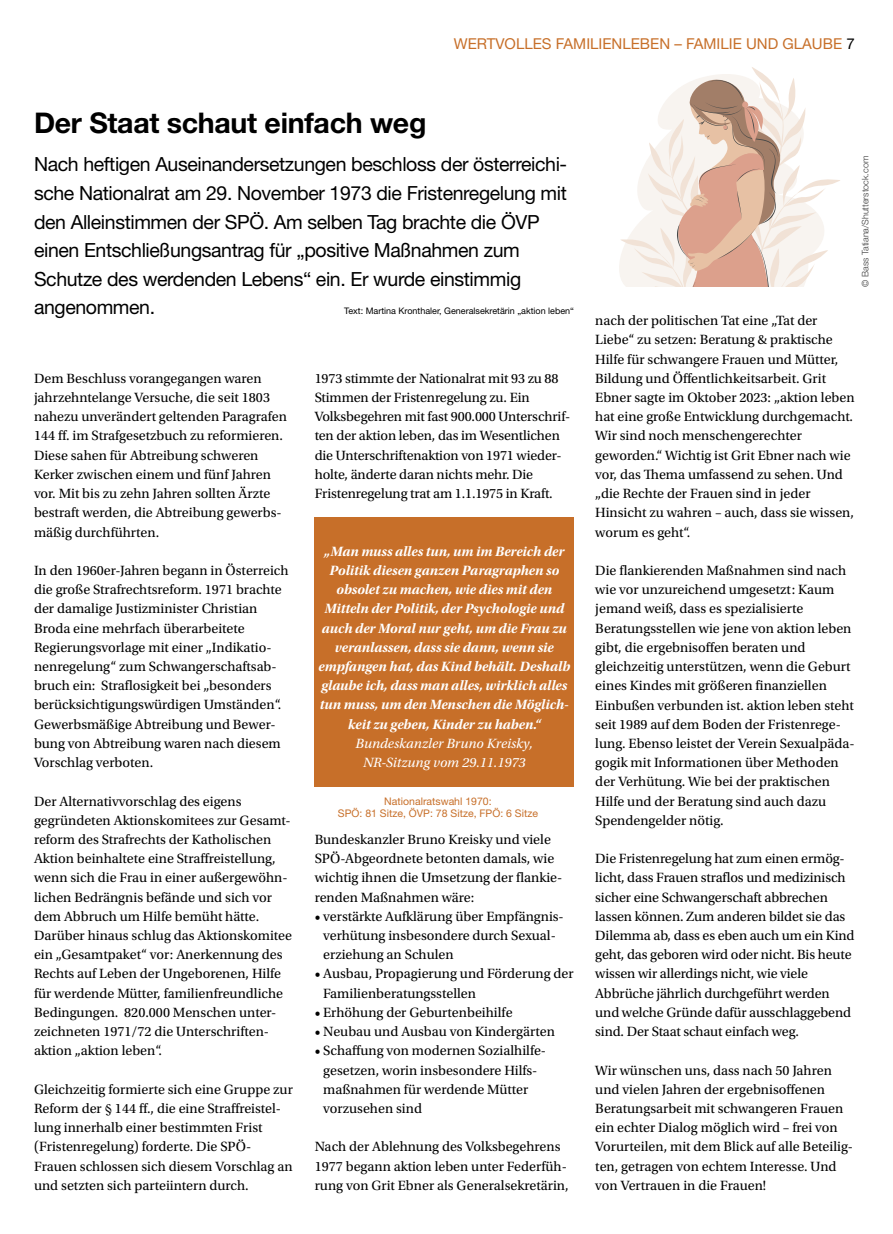
<style>
.page{position:relative;width:893px;height:1234px;background:#fff}
.page>*{position:absolute;margin:0;border:0;box-sizing:border-box;transform-origin:0 0}
.t1{font:700 28.5px "Helvetica Neue LT Std";letter-spacing:-.01em;color:#000}
.t2{font:19.5px/28.5px "Helvetica Neue LT Std";letter-spacing:-.02em;color:#000}
.t3{font:15px "Helvetica Neue LT Std";color:#c76f29}
.t4{font:14.1px/19.2px "Utopia Std";color:#000}
.t5{font:14.1px/19.2px "Utopia Std Bold Subh It";color:#fff;text-align:center}
.t6{font:italic 14.1px/19.2px "Utopia Std";color:#fff;text-align:center}
.t7{font:10.5px/12px "Helvetica Neue LT Std";color:#c76f29;text-align:center}
.t8{font:9px "Helvetica Neue LT Std";color:#000}
.t9{font:300 9px "Helvetica Neue LT Std";color:#393939}
.s1{color:#000}
</style>
<div class="page">
<div style="left:315px;top:517px;width:259px;height:269px;background:#c76f29"></div>
<svg style="left:620px;top:67px;width:220px;height:220px"></svg>
<p class="t3" style="left:454px;top:35px;width:402px">WERTVOLLES FAMILIENLEBEN – FAMILIE UND GLAUBE <span class="s1">7</span></p>
<h1 class="t1" style="left:34px;top:105px;width:394px">Der Staat schaut einfach weg</h1>
<p class="t2" style="left:34px;top:150px;width:535px">Nach heftigen Auseinandersetzungen beschloss der österreichi&shy;sche Nationalrat am 29. November 1973 die Fristenregelung mit den Alleinstimmen der SPÖ. Am selben Tag brachte die ÖVP einen Entschließungsantrag für „positive Maßnahmen zum Schutze des werdenden Lebens“ ein. Er wurde einstimmig angenommen.</p>
<p class="t8" style="left:344px;top:305px;width:231px">Text: Martina Kronthaler, Generalsekretärin „aktion leben“</p>
<p class="t4" style="left:34px;top:369px;width:255px">Dem Beschluss vorangegangen waren jahrzehntelange Versuche, die seit 1803 nahezu unverändert geltenden Paragrafen 144 ff. im Strafgesetzbuch zu reformieren.<br>Diese sahen für Abtreibung schweren Kerker zwischen einem und fünf Jahren vor. Mit bis zu zehn Jahren sollten Ärzte bestraft werden, die Abtreibung gewerbs&shy;mäßig durchführten.</p>
<p class="t4" style="left:34px;top:561px;width:256px">In den 1960er-Jahren begann in Österreich die große Strafrechtsreform. 1971 brachte der damalige Justizminister Christian Broda eine mehrfach überarbeitete Regierungsvorlage mit einer „Indikatio&shy;nenregelung“ zum Schwangerschaftsab&shy;bruch ein: Straflosigkeit bei „besonders berücksichtigungswürdigen Umständen“.<br>Gewerbsmäßige Abtreibung und Bewer&shy;bung von Abtreibung waren nach diesem Vorschlag verboten.</p>
<p class="t4" style="left:34px;top:791px;width:260px">Der Alternativvorschlag des eigens gegründeten Aktionskomitees zur Gesamt&shy;reform des Strafrechts der Katholischen Aktion beinhaltete eine Straffreistellung, wenn sich die Frau in einer außergewöhn&shy;lichen Bedrängnis befände und sich vor dem Abbruch um Hilfe bemüht hätte.<br>Darüber hinaus schlug das Aktionskomitee ein „Gesamtpaket“ vor: Anerkennung des Rechts auf Leben der Ungeborenen, Hilfe für werdende Mütter, familienfreundliche Bedingungen. 820.000 Menschen unter&shy;zeichneten 1971/72 die Unterschriften&shy;aktion „aktion leben“.</p>
<p class="t4" style="left:34px;top:1079px;width:260px">Gleichzeitig formierte sich eine Gruppe zur Reform der § 144 ff., die eine Straffreistel&shy;lung innerhalb einer bestimmten Frist (Fristenregelung) forderte. Die SPÖ-Frauen schlossen sich diesem Vorschlag an und setzten sich parteiintern durch.</p>
<p class="t4" style="left:315px;top:369px;width:257px">1973 stimmte der Nationalrat mit 93 zu 88<br>Stimmen der Fristenregelung zu. Ein Volksbegehren mit fast 900.000 Unterschrif&shy;ten der aktion leben, das im Wesentlichen die Unterschriftenaktion von 1971 wieder&shy;holte, änderte daran nichts mehr. Die Fristenregelung trat am 1.1.1975 in Kraft.</p>
<p class="t5" style="left:319px;top:541px;width:253px">„Man muss alles tun, um im Bereich der Politik diesen ganzen Paragraphen so obsolet zu machen, wie dies mit den Mitteln der Politik, der Psychologie und auch der Moral nur geht, um die Frau zu veranlassen, dass sie dann, wenn sie empfangen hat, das Kind behält. Deshalb glaube ich, dass man alles, wirklich alles tun muss, um den Menschen die Möglich&shy;keit zu geben, Kinder zu haben.“</p>
<p class="t6" style="left:356px;top:733px;width:179px">Bundeskanzler Bruno Kreisky,<br>NR-Sitzung vom 29.11.1973</p>
<p class="t7" style="left:338px;top:795px;width:202px">Nationalratswahl 1970:<br>SPÖ: 81 Sitze, ÖVP: 78 Sitze, FPÖ: 6 Sitze</p>
<p class="t4" style="left:315px;top:829px;width:249px">Bundeskanzler Bruno Kreisky und viele SPÖ-Abgeordnete betonten damals, wie wichtig ihnen die Umsetzung der flankie&shy;renden Maßnahmen wäre:</p>
<p class="t4" style="left:323px;top:906px;width:242px;text-indent:-9px">• verstärkte Aufklärung über Empfängnis&shy;verhütung insbesondere durch Sexual&shy;erziehung an Schulen</p>
<p class="t4" style="left:323px;top:964px;width:252px;text-indent:-9px">• Ausbau, Propagierung und Förderung der<br>Familienberatungsstellen</p>
<p class="t4" style="left:315px;top:1002px;width:199px">• Erhöhung der Geburtenbeihilfe</p>
<p class="t4" style="left:315px;top:1021px;width:242px">• Neubau und Ausbau von Kindergärten</p>
<p class="t4" style="left:323px;top:1041px;width:223px;text-indent:-9px">• Schaffung von modernen Sozialhilfe&shy;gesetzen, worin insbesondere Hilfs&shy;maßnahmen für werdende Mütter vorzusehen sind</p>
<p class="t4" style="left:315px;top:1137px;width:256px">Nach der Ablehnung des Volksbegehrens<br>1977 begann aktion leben unter Federfüh&shy;rung von Grit Ebner als Generalsekretärin,</p>
<p class="t9" style="left:860px;top:287px;width:132px;rotate:-90deg">© Bass Tatiana/Shutterstock.com</p>
<p class="t4" style="left:595px;top:311px;width:261px">nach der politischen Tat eine „Tat der Liebe“ zu setzen: Beratung &amp; praktische Hilfe für schwangere Frauen und Mütter, Bildung und Öffentlichkeitsarbeit. Grit Ebner sagte im Oktober 2023: „aktion leben hat eine große Entwicklung durchgemacht.<br>Wir sind noch menschengerechter geworden.“ Wichtig ist Grit Ebner nach wie vor, das Thema umfassend zu sehen. Und „die Rechte der Frauen sind in jeder Hinsicht zu wahren – auch, dass sie wissen, worum es geht“.</p>
<p class="t4" style="left:595px;top:561px;width:261px">Die flankierenden Maßnahmen sind nach wie vor unzureichend umgesetzt: Kaum jemand weiß, dass es spezialisierte Beratungsstellen wie jene von aktion leben gibt, die ergebnisoffen beraten und gleichzeitig unterstützen, wenn die Geburt eines Kindes mit größeren finanziellen Einbußen verbunden ist. aktion leben steht seit 1989 auf dem Boden der Fristenrege&shy;lung. Ebenso leistet der Verein Sexualpäda&shy;gogik mit Informationen über Methoden der Verhütung. Wie bei der praktischen Hilfe und der Beratung sind auch dazu Spendengelder nötig.</p>
<p class="t4" style="left:595px;top:849px;width:261px">Die Fristenregelung hat zum einen ermög&shy;licht, dass Frauen straflos und medizinisch sicher eine Schwangerschaft abbrechen lassen können. Zum anderen bildet sie das Dilemma ab, dass es eben auch um ein Kind geht, das geboren wird oder nicht. Bis heute wissen wir allerdings nicht, wie viele Abbrüche jährlich durchgeführt werden und welche Gründe dafür ausschlaggebend sind. Der Staat schaut einfach weg.</p>
<p class="t4" style="left:595px;top:1060px;width:259px">Wir wünschen uns, dass nach 50 Jahren und vielen Jahren der ergebnisoffenen Beratungsarbeit mit schwangeren Frauen ein echter Dialog möglich wird – frei von Vorurteilen, mit dem Blick auf alle Beteilig&shy;ten, getragen von echtem Interesse. Und von Vertrauen in die Frauen!</p>
</div>
